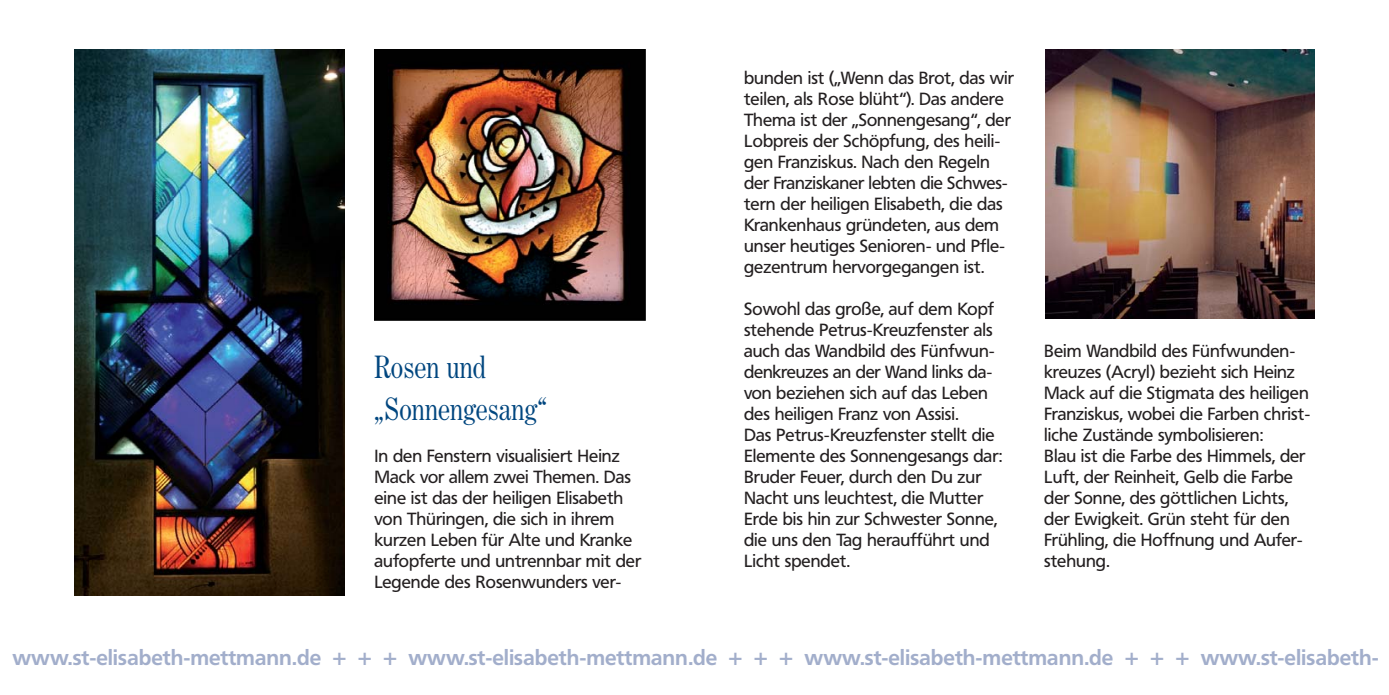
<style>
.page{position:relative;width:1389px;height:695px;background:#fff}
.page>*{position:absolute;margin:0;border:0;box-sizing:border-box;transform-origin:0 0}
.t1{font:31.5px/42px "Century Nova BQ";color:#00467f}
.t2{font:700 21px "Frutiger BQ";color:#a2aecb}
.t3{font:17.5px/21px "Frutiger BQ";color:#231f20}
</style>
<div class="page">
<img style="left:74px;top:50px;width:271px;height:545px">
<img style="left:1046px;top:50px;width:269px;height:268px">
<img style="left:375px;top:50px;width:271px;height:270px">
<h1 class="t1" style="left:375px;top:348px;width:174px">Rosen und „Sonnengesang“</h1>
<p class="t3" style="left:375px;top:447px;width:268px">In den Fenstern visualisiert Heinz<br>Mack vor allem zwei Themen. Das eine ist das der heiligen Elisabeth von Thüringen, die sich in ihrem kurzen Leben für Alte und Kranke aufopferte und untrennbar mit der<br>Legende des Rosenwunders ver-</p>
<p class="t3" style="left:744px;top:69px;width:272px">bunden ist („Wenn das Brot, das wir teilen, als Rose blüht“). Das andere Thema ist der „Sonnengesang“, der Lobpreis der Schöpfung, des heili&shy;gen Franziskus. Nach den Regeln der Franziskaner lebten die Schwes&shy;tern der heiligen Elisabeth, die das Krankenhaus gründeten, aus dem unser heutiges Senioren- und Pfle&shy;gezentrum hervorgegangen ist.</p>
<p class="t3" style="left:744px;top:300px;width:260px">Sowohl das große, auf dem Kopf stehende Petrus-Kreuzfenster als auch das Wandbild des Fünfwun&shy;denkreuzes an der Wand links da&shy;von beziehen sich auf das Leben des heiligen Franz von Assisi.<br>Das Petrus-Kreuzfenster stellt die<br>Elemente des Sonnengesangs dar:<br>Bruder Feuer, durch den Du zur<br>Nacht uns leuchtest, die Mutter<br>Erde bis hin zur Schwester Sonne, die uns den Tag heraufführt und<br>Licht spendet.</p>
<p class="t3" style="left:1044px;top:342px;width:267px">Beim Wandbild des Fünfwunden&shy;kreuzes (Acryl) bezieht sich Heinz<br>Mack auf die Stigmata des heiligen<br>Franziskus, wobei die Farben christ&shy;liche Zustände symbolisieren:<br>Blau ist die Farbe des Himmels, der<br>Luft, der Reinheit, Gelb die Farbe der Sonne, des göttlichen Lichts, der Ewigkeit. Grün steht für den<br>Frühling, die Hoffnung und Aufer&shy;stehung.</p>
<p class="t2" style="left:12px;top:649px;width:1368px">www.st-elisabeth-mettmann.de + + + www.st-elisabeth-mettmann.de + + + www.st-elisabeth-mettmann.de + + + www.st-elisabeth-</p>
</div>
